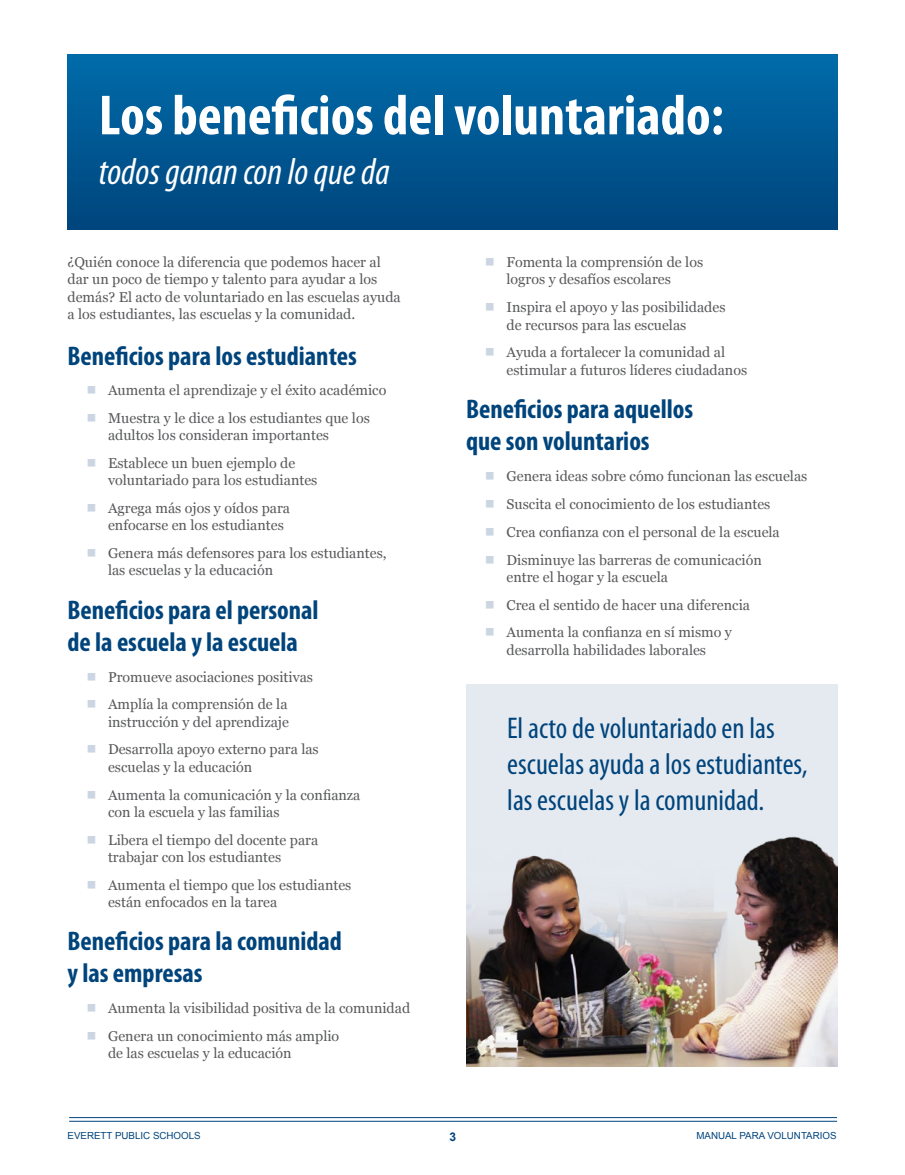
<style>
.page{position:relative;width:905px;height:1175px;background:#fff}
.page>*{position:absolute;margin:0;border:0;box-sizing:border-box;transform-origin:0 0}
.t1{font:700 condensed 57px "Myriad Pro";color:#fff}
.t2{font:italic condensed 37.5px "Myriad Pro";color:#fff}
.Side_bar_large_text{font:condensed 30px/36px "Myriad Pro";color:#00447c}
.t3{font:700 condensed 27px/32.4px "Myriad Pro";color:#00447c}
.Body_Text{font:14.25px/17.1px "Georgia";color:#58595b}
.t4{font:700 12px "Arial";color:#00447c}
.t5{font:9.75px "Arial";color:#00447c}
</style>
<div class="page">
<hr style="left:69px;top:1120px;width:768px;height:1px;background:#00447c">
<hr style="left:69px;top:1117px;width:768px;height:1px;background:#00447c">
<div style="left:466px;top:684px;width:371px;height:382px;background:#e5eaf0"></div>
<div style="left:68px;top:54px;width:769px;height:176px;background:linear-gradient(to bottom,#006baa,#00457c)"></div>
<img style="left:466px;top:836px;width:371px;height:230px">
<h1 class="t1" style="left:99px;top:80px;width:626px">Los beneficios del voluntariado:</h1>
<h2 class="t2" style="left:99px;top:149px;width:292px">todos ganan con lo que da</h2>
<p class="Body_Text" style="left:68px;top:253px;width:335px">¿Quién conoce la diferencia que podemos hacer al dar un poco de tiempo y talento para ayudar a los demás? El acto de voluntariado en las escuelas ayuda a los estudiantes, las escuelas y la comunidad.</p>
<h2 class="t3" style="left:68px;top:339px;width:291px">Beneficios para los estudiantes</h2>
<p class="Body_Text" style="left:108px;top:381px;width:280px">Aumenta el aprendizaje y el éxito académico</p>
<p class="Body_Text" style="left:108px;top:409px;width:263px">Muestra y le dice a los estudiantes que los adultos los consideran importantes</p>
<p class="Body_Text" style="left:108px;top:454px;width:211px">Establece un buen ejemplo de voluntariado para los estudiantes</p>
<p class="Body_Text" style="left:108px;top:499px;width:183px">Agrega más ojos y oídos para enfocarse en los estudiantes</p>
<p class="Body_Text" style="left:108px;top:544px;width:280px">Genera más defensores para los estudiantes, las escuelas y la educación</p>
<h2 class="t3" style="left:68px;top:593px;width:252px">Beneficios para el personal de la escuela y la escuela</h2>
<p class="Body_Text" style="left:108px;top:667px;width:206px">Promueve asociaciones positivas</p>
<p class="Body_Text" style="left:108px;top:695px;width:182px">Amplía la comprensión de la instrucción y del aprendizaje</p>
<p class="Body_Text" style="left:108px;top:740px;width:212px">Desarrolla apoyo externo para las escuelas y la educación</p>
<p class="Body_Text" style="left:108px;top:785px;width:254px">Aumenta la comunicación y la confianza con la escuela y las familias</p>
<p class="Body_Text" style="left:108px;top:830px;width:212px">Libera el tiempo del docente para trabajar con los estudiantes</p>
<p class="Body_Text" style="left:108px;top:875px;width:245px">Aumenta el tiempo que los estudiantes están enfocados en la tarea</p>
<h2 class="t3" style="left:68px;top:924px;width:276px">Beneficios para la comunidad y las empresas</h2>
<p class="Body_Text" style="left:108px;top:998px;width:303px">Aumenta la visibilidad positiva de la comunidad</p>
<p class="Body_Text" style="left:108px;top:1026px;width:233px">Genera un conocimiento más amplio de las escuelas y la educación</p>
<p class="Body_Text" style="left:506px;top:253px;width:198px">Fomenta la comprensión de los logros y desafíos escolares</p>
<p class="Body_Text" style="left:506px;top:298px;width:220px">Inspira el apoyo y las posibilidades de recursos para las escuelas</p>
<p class="Body_Text" style="left:506px;top:343px;width:242px">Ayuda a fortalecer la comunidad al estimular a futuros líderes ciudadanos</p>
<h2 class="t3" style="left:466px;top:392px;width:229px">Beneficios para aquellos que son voluntarios</h2>
<p class="Body_Text" style="left:506px;top:467px;width:302px">Genera ideas sobre cómo funcionan las escuelas</p>
<p class="Body_Text" style="left:506px;top:494px;width:265px">Suscita el conocimiento de los estudiantes</p>
<p class="Body_Text" style="left:506px;top:522px;width:275px">Crea confianza con el personal de la escuela</p>
<p class="Body_Text" style="left:506px;top:550px;width:257px">Disminuye las barreras de comunicación entre el hogar y la escuela</p>
<p class="Body_Text" style="left:506px;top:595px;width:245px">Crea el sentido de hacer una diferencia</p>
<p class="Body_Text" style="left:506px;top:623px;width:227px">Aumenta la confianza en sí mismo y desarrolla habilidades laborales</p>
<p class="Side_bar_large_text" style="left:507px;top:710px;width:302px">El acto de voluntariado en las escuelas ayuda a los estudiantes, las escuelas y la comunidad.</p>
<p class="t5" style="left:68px;top:1129px;width:135px">EVERETT PUBLIC SCHOOLS</p>
<p class="t4" style="left:449px;top:1128px;width:8px">3</p>
<p class="t5" style="left:696px;top:1129px;width:142px">MANUAL PARA VOLUNTARIOS</p>
</div>
